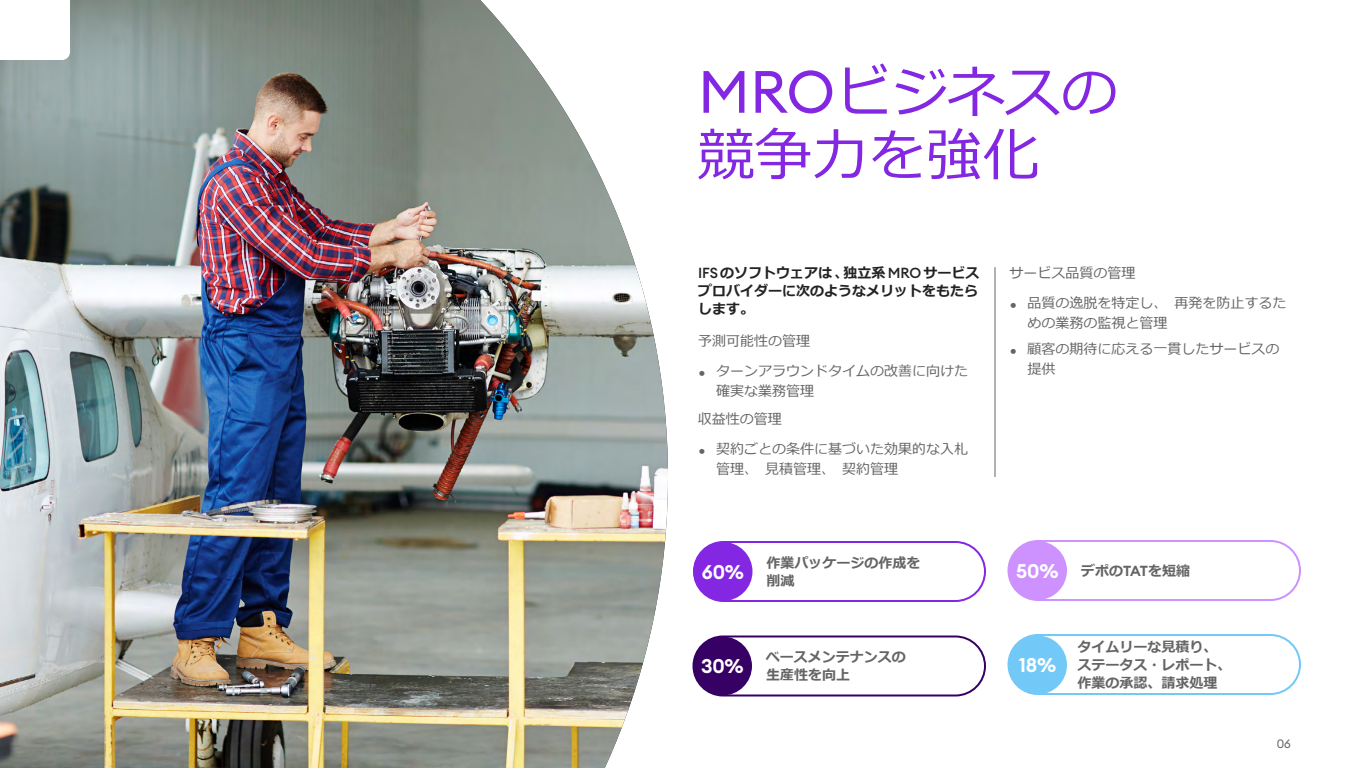
<style>
.page{position:relative;width:1366px;height:768px;background:#fff}
.page>*{position:absolute;margin:0;border:0;box-sizing:border-box;transform-origin:0 0}
.t1{font:57px/63px "Meiryo";color:#8427e2}
.t2{font:600 19.6px "Euclid Circular A";letter-spacing:-.01em;color:#fff}
.t3{font:14px/20px "Meiryo";color:#656565}
.t4{font:700 14px/18px "Meiryo";color:#656565}
.t5{font:700 14px/18px "Meiryo";color:#232323;text-align:justify}
.t6{font:12px "Euclid Circular A";color:#656565}
.s1{font-family:"Euclid Circular A";font-size:58.7px}
.s2{font-family:"Euclid Circular A";font-weight:500;font-size:14.4px}
.s3{font-family:"Euclid Circular A";font-size:18.5px}
.s4{font-family:"Euclid Circular A";font-weight:600;font-size:14.4px}
</style>
<div class="page">
<img style="left:0;top:0;width:668px;height:768px">
<hr style="left:994px;top:267px;width:2px;height:210px;background:#656565">
<div style="left:693px;top:541px;width:293px;height:61px;border:2px solid #8427e2;border-radius:30px"></div>
<div style="left:692px;top:636px;width:294px;height:60px;border:2px solid #360065;border-radius:30px"></div>
<div style="left:1008px;top:540px;width:293px;height:61px;border:2px solid #cd92ff;border-radius:30px"></div>
<div style="left:1008px;top:634px;width:293px;height:61px;border:2px solid #72c9f8;border-radius:30px"></div>
<div style="left:694px;top:542px;width:58px;height:59px;background:#8427e2;border-radius:50%"></div>
<div style="left:693px;top:636px;width:59px;height:60px;background:#360065;border-radius:50%"></div>
<div style="left:1008px;top:541px;width:59px;height:59px;background:#cd92ff;border-radius:50%"></div>
<div style="left:1008px;top:636px;width:59px;height:58px;background:#72c9f8;border-radius:50%"></div>
<svg style="left:0;top:0;width:70px;height:60px"></svg>
<h1 class="t1" style="left:698px;top:64px;width:421px"><span class="s1">MRO</span>ビジネスの競争力を強化</h1>
<p class="t5" style="left:698px;top:264px;width:283px"><span class="s2">IFS</span>のソフトウェアは､独立系<span class="s2">MRO</span>サービスプロバイダーに次のようなメリットをもたらします。</p>
<p class="t3" style="left:698px;top:331px;width:113px">予測可能性の管理</p>
<p class="t3" style="left:716px;top:361px;width:253px;text-indent:-18px"><span class="s3">•</span> ターンアラウンドタイムの改善に向けた確実な業務管理</p>
<p class="t3" style="left:698px;top:409px;width:85px">収益性の管理</p>
<p class="t3" style="left:716px;top:439px;width:253px;text-indent:-18px"><span class="s3">•</span> 契約ごとの条件に基づいた効果的な入札管理、見積管理、契約管理</p>
<p class="t3" style="left:1009px;top:263px;width:127px">サービス品質の管理</p>
<p class="t3" style="left:1028px;top:293px;width:260px;text-indent:-18px"><span class="s3">•</span> 品質の逸脱を特定し、再発を防止するための業務の監視と管理</p>
<p class="t3" style="left:1028px;top:339px;width:253px;text-indent:-18px"><span class="s3">•</span> 顧客の期待に応える一貫したサービスの提供</p>
<h2 class="t2" style="left:702px;top:559px;width:44px">60%</h2>
<p class="t4" style="left:766px;top:554px;width:155px">作業パッケージの作成を削減</p>
<h2 class="t2" style="left:701px;top:654px;width:44px">30%</h2>
<p class="t4" style="left:766px;top:649px;width:141px">ベースメンテナンスの生産性を向上</p>
<h2 class="t2" style="left:1016px;top:558px;width:44px">50%</h2>
<p class="t4" style="left:1081px;top:562px;width:111px">デポの<span class="s4">TAT</span>を短縮</p>
<h2 class="t2" style="left:1019px;top:653px;width:39px">18%</h2>
<p class="t4" style="left:1078px;top:638px;width:155px">タイムリーな見積り、ステータス・レポート、作業の承認、請求処理</p>
<p class="t6" style="left:1277px;top:736px;width:16px">06</p>
</div>
